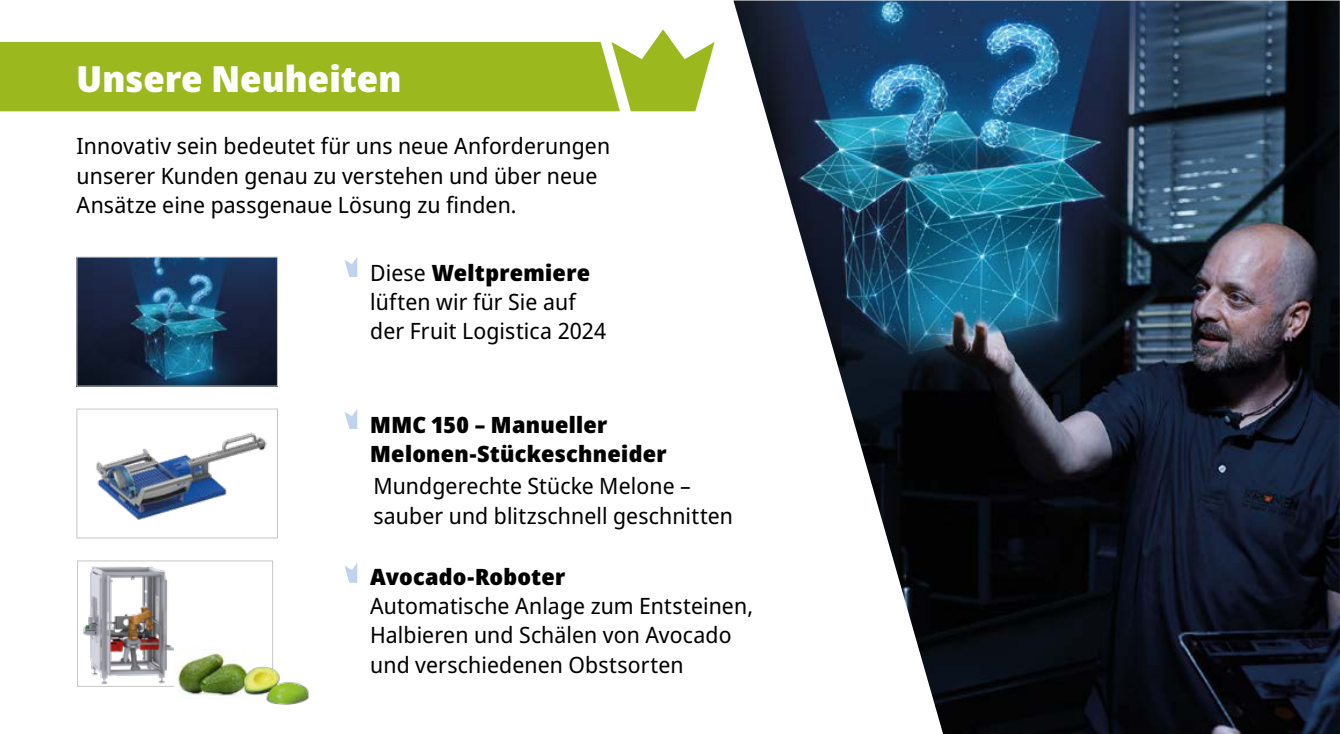
<style>
.page{position:relative;width:1340px;height:734px;background:#fff}
.page>*{position:absolute;margin:0;border:0;box-sizing:border-box;transform-origin:0 0}
.t1{font:900 36px "Noto Sans Display";letter-spacing:.005em;color:#fff}
.t2{font:22.5px/29.2px "Noto Sans Display";letter-spacing:.005em;color:#000}
.t3{font:900 22.5px/29.2px "Noto Sans Display";letter-spacing:.015em;color:#000}
.s1{font-weight:900}
</style>
<div class="page">
<img style="left:733px;top:1px;width:606px;height:732px">
<svg style="left:344px;top:257px;width:13px;height:20px"></svg>
<svg style="left:344px;top:563px;width:13px;height:19px"></svg>
<svg style="left:344px;top:409px;width:13px;height:20px"></svg>
<svg style="left:620px;top:29px;width:94px;height:82px"></svg>
<div style="left:0;top:42px;width:620px;height:69px;background:#9bb91f"></div>
<img style="left:79px;top:259px;width:197px;height:125px">
<img style="left:96px;top:432px;width:171px;height:88px">
<div style="left:77px;top:408px;width:201px;height:130px;border:1px solid #c6c6c6"></div>
<img style="left:83px;top:566px;width:91px;height:118px">
<div style="left:77px;top:560px;width:196px;height:126px;border:1px solid #c6c6c6"></div>
<img style="left:175px;top:647px;width:67px;height:49px">
<img style="left:242px;top:659px;width:67px;height:46px">
<h1 class="t1" style="left:77px;top:51px;width:326px">Unsere Neuheiten</h1>
<p class="t2" style="left:77px;top:132px;width:535px">Innovativ sein bedeutet für uns neue Anforderungen unserer Kunden genau zu verstehen und über neue<br>Ansätze eine passgenaue Lösung zu finden.</p>
<p class="t2" style="left:370px;top:258px;width:237px">Diese <span class="s1">Weltpremiere </span>lüften wir für Sie auf der Fruit Logistica 2024</p>
<p class="t3" style="left:370px;top:410px;width:298px">MMC 150 – Manueller<br>Melonen-Stückeschneider</p>
<p class="t2" style="left:373px;top:472px;width:361px">Mundgerechte Stücke Melone – sauber und blitzschnell geschnitten</p>
<p class="t3" style="left:370px;top:561px;width:197px">Avocado-Roboter</p>
<p class="t2" style="left:370px;top:591px;width:384px">Automatische Anlage zum Entsteinen,<br>Halbieren und Schälen von Avocado und verschiedenen Obstsorten</p>
</div>
